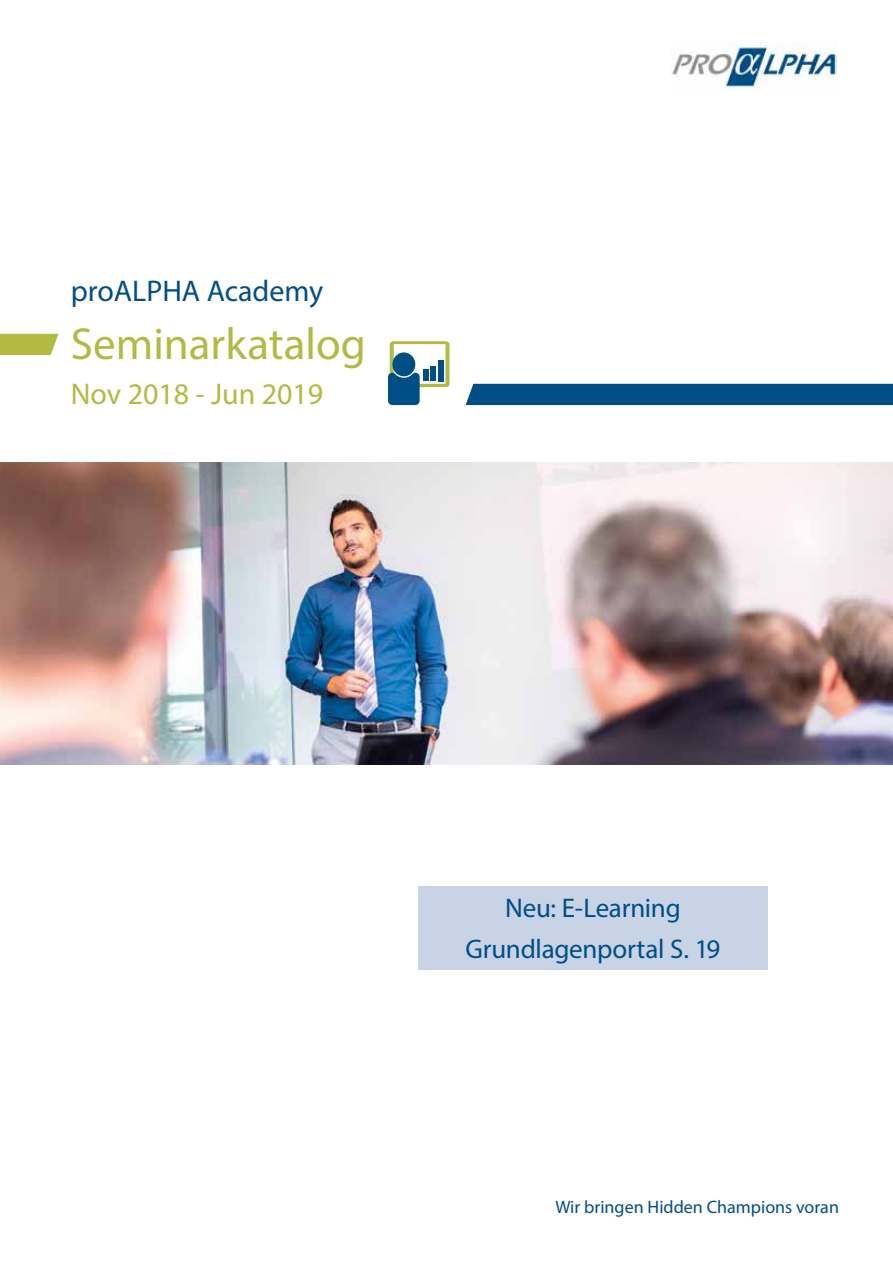
<style>
.page{position:relative;width:893px;height:1263px;background:#fff}
.page>*{position:absolute;margin:0;border:0;box-sizing:border-box;transform-origin:0 0}
.t1{font:45px "Myriad Pro";color:#b3ba43}
.t2{font:30px "Myriad Pro";color:#004e86}
.t3{font:30px "Myriad Pro";color:#b3ba43}
.t4{font:27px/40.5px "Myriad Pro";letter-spacing:-.01em;color:#004e86;text-align:center}
.t5{font:18px "Myriad Pro";color:#004e86}
</style>
<div class="page">
<img style="left:0;top:463px;width:893px;height:302px">
<div style="left:466px;top:384px;width:427px;height:21px;background:#004e86"></div>
<svg style="left:388px;top:341px;width:61px;height:64px"></svg>
<svg style="left:0;top:334px;width:58px;height:21px"></svg>
<img style="left:672px;top:43px;width:164px;height:46px">
<div style="left:419px;top:886px;width:349px;height:84px;background:#c8d3e6"></div>
<p class="t2" style="left:71px;top:272px;width:254px">proALPHA Academy</p>
<h1 class="t1" style="left:71px;top:316px;width:297px">Seminarkatalog</h1>
<p class="t3" style="left:71px;top:375px;width:254px">Nov 2018 - Jun 2019</p>
<p class="t4" style="left:465px;top:888px;width:256px">Neu: E-Learning<br>Grundlagenportal S. 19</p>
<p class="t5" style="left:555px;top:1196px;width:285px">Wir bringen Hidden Champions voran</p>
</div>
